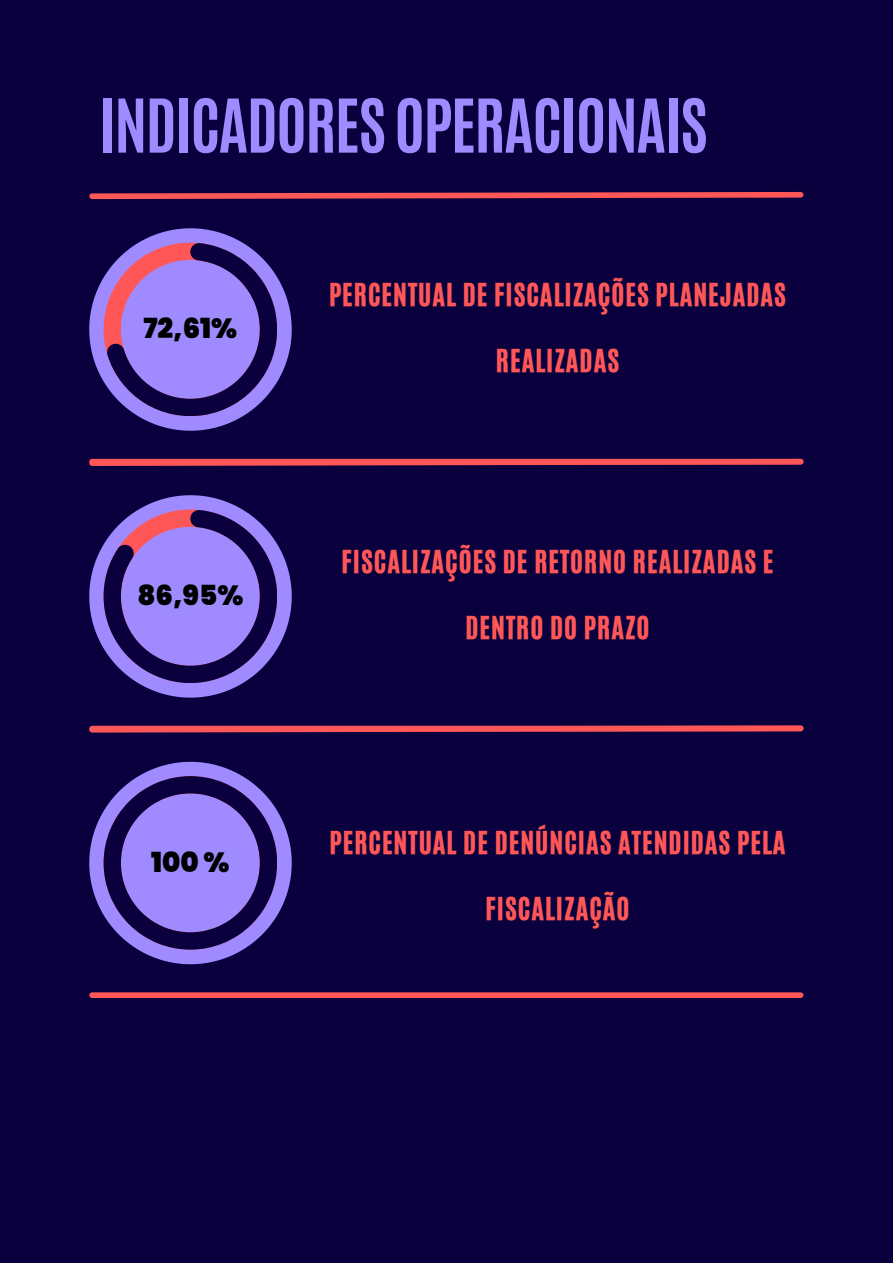
<style>
.page{position:relative;width:893px;height:1264px;background:#fff}
.page>*{position:absolute;margin:0;border:0;box-sizing:border-box;transform-origin:0 0}
.t1{font:700 63px "Antonio";letter-spacing:-.025em;color:#9f8bff}
.t2{font:900 27.6px "Poppins";color:#000}
.t3{font:26.55px "CA Generated";letter-spacing:.04em;color:#ff5757}
</style>
<div class="page">
<div style="left:0;top:0;width:892px;height:1262px;background:#09003d"></div>
<svg style="left:89px;top:191px;width:715px;height:9px"></svg>
<svg style="left:89px;top:228px;width:203px;height:203px"></svg>
<svg style="left:89px;top:458px;width:715px;height:8px;background:#cd4551"></svg>
<svg style="left:89px;top:495px;width:203px;height:202px"></svg>
<svg style="left:89px;top:725px;width:715px;height:8px;background:#c84351"></svg>
<svg style="left:89px;top:761px;width:203px;height:203px"></svg>
<div style="left:92px;top:992px;width:708px;height:6px;background:#ff5757"></div>
<h1 class="t1" style="left:99px;top:81px;width:610px">INDICADORES OPERACIONAIS</h1>
<p class="t2" style="left:143px;top:309px;width:95px">72,61%</p>
<p class="t2" style="left:137px;top:576px;width:107px">86,95%</p>
<p class="t2" style="left:151px;top:842px;width:80px">100 %</p>
<p class="t3" style="left:329px;top:275px;width:458px">PERCENTUAL DE FISCALIZAÇÕES PLANEJADAS</p>
<p class="t3" style="left:496px;top:342px;width:125px">REALIZADAS</p>
<p class="t3" style="left:341px;top:542px;width:433px">FISCALIZAÇÕES DE RETORNO REALIZADAS E</p>
<p class="t3" style="left:465px;top:608px;width:185px">DENTRO DO PRAZO</p>
<p class="t3" style="left:329px;top:823px;width:457px">PERCENTUAL DE DENÚNCIAS ATENDIDAS PELA</p>
<p class="t3" style="left:485px;top:889px;width:145px">FISCALIZAÇÃO</p>
</div>
